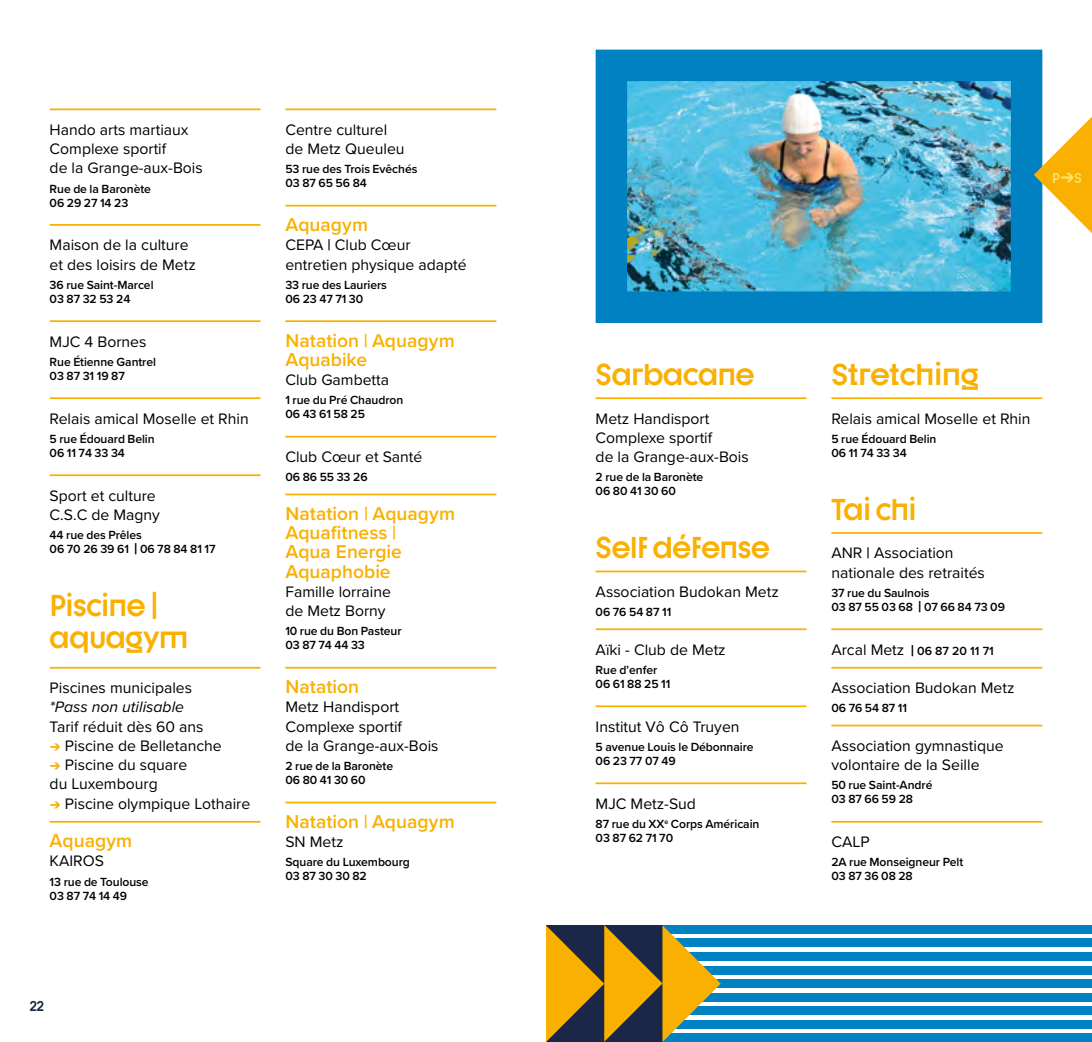
<style>
.page{position:relative;width:1092px;height:1042px;background:#fff}
.page>*{position:absolute;margin:0;border:0;box-sizing:border-box;transform-origin:0 0}
.sous-titre{font:700 29.75px/31.5px "Dystopian";letter-spacing:-.01em;color:#f9b000}
.Body{font:700 29.75px "Dystopian";color:#f9b000}
.sous-titre-2{font:700 21px "Brown Std";color:#ffe163}
.Body-2{font:600 19.25px/19.2px "Proxima Nova";color:#f9b000}
.Body-3{font:15.75px/19.2px "Proxima Nova";color:#000}
.sous-titre-3{font:700 14px "Dystopian";color:#ffe163}
.t1{font:700 14px "Dystopian";color:#1b2746}
.Légende{font:600 12.25px/14px "Proxima Nova";letter-spacing:-.005em;color:#000}
.Body-4{font:600 12.25px "Proxima Nova";color:#000}
.s1{font-family:"Dystopian";font-weight:700}
.s2{font-style:italic}
.s3{font-family:"Brown Std";font-weight:700;color:#f9b000}
.s4{font-weight:600}
.s5{font-family:"Dystopian";font-size:14px}
.s6{font-weight:400;font-size:15.75px}
</style>
<div class="page">
<hr style="left:50px;top:108px;width:210px;height:2px;background:#f9b000">
<hr style="left:50px;top:224px;width:210px;height:2px;background:#f9b000">
<hr style="left:50px;top:320px;width:210px;height:2px;background:#f9b000">
<hr style="left:50px;top:397px;width:210px;height:2px;background:#f9b000">
<hr style="left:50px;top:474px;width:210px;height:2px;background:#f9b000">
<hr style="left:50px;top:667px;width:210px;height:1px;background:#f9b000">
<hr style="left:50px;top:821px;width:210px;height:1px;background:#f9b000">
<hr style="left:285px;top:108px;width:211px;height:2px;background:#f9b000">
<hr style="left:285px;top:205px;width:211px;height:1px;background:#f9b000">
<hr style="left:285px;top:320px;width:211px;height:2px;background:#f9b000">
<hr style="left:285px;top:436px;width:211px;height:1px;background:#f9b000">
<hr style="left:285px;top:493px;width:211px;height:2px;background:#f9b000">
<hr style="left:285px;top:667px;width:211px;height:1px;background:#f9b000">
<hr style="left:285px;top:801px;width:211px;height:2px;background:#f9b000">
<hr style="left:595px;top:397px;width:211px;height:2px;background:#f9b000">
<hr style="left:595px;top:570px;width:211px;height:2px;background:#f9b000">
<hr style="left:595px;top:628px;width:211px;height:2px;background:#f9b000">
<hr style="left:595px;top:705px;width:211px;height:2px;background:#f9b000">
<hr style="left:595px;top:782px;width:211px;height:2px;background:#f9b000">
<hr style="left:831px;top:397px;width:211px;height:2px;background:#f9b000">
<hr style="left:831px;top:532px;width:211px;height:2px;background:#f9b000">
<hr style="left:831px;top:628px;width:211px;height:2px;background:#f9b000">
<hr style="left:831px;top:667px;width:211px;height:1px;background:#f9b000">
<hr style="left:831px;top:724px;width:211px;height:2px;background:#f9b000">
<hr style="left:831px;top:821px;width:211px;height:1px;background:#f9b000">
<img style="left:628px;top:83px;width:381px;height:207px">
<div style="left:595px;top:50px;width:447px;height:273px;border:32px solid #0081c2"></div>
<div style="left:656px;top:925px;width:435px;height:8px;background:#0081c2"></div>
<div style="left:656px;top:939px;width:435px;height:8px;background:#0081c2"></div>
<div style="left:656px;top:952px;width:435px;height:8px;background:#0081c2"></div>
<div style="left:656px;top:966px;width:435px;height:8px;background:#0081c2"></div>
<div style="left:656px;top:979px;width:435px;height:8px;background:#0081c2"></div>
<div style="left:656px;top:993px;width:435px;height:8px;background:#0081c2"></div>
<div style="left:656px;top:1006px;width:435px;height:8px;background:#0081c2"></div>
<div style="left:656px;top:1020px;width:435px;height:8px;background:#0081c2"></div>
<div style="left:656px;top:1034px;width:435px;height:8px;background:#0081c2"></div>
<svg style="left:546px;top:925px;width:174px;height:117px;background:#907f39"></svg>
<svg style="left:1033px;top:117px;width:58px;height:116px"></svg>
<p class="Body-3" style="left:50px;top:119px;width:140px">Hando arts martiaux</p>
<p class="Body-3" style="left:50px;top:138px;width:155px">Complexe sportif<br>de la Grange-aux-Bois</p>
<p class="Légende" style="left:50px;top:181px;width:103px">Rue de la Baronète<br>06 29 27 14 23</p>
<p class="Body-3" style="left:50px;top:235px;width:148px">Maison de la culture et des loisirs de Metz</p>
<p class="Légende" style="left:50px;top:277px;width:105px">36 rue Saint-Marcel<br>03 87 32 53 24</p>
<p class="Body-3" style="left:50px;top:331px;width:98px">MJC 4 Bornes</p>
<p class="Légende" style="left:50px;top:354px;width:108px">Rue Étienne Gantrel<br>03 87 31 19 87</p>
<p class="Body-3" style="left:50px;top:408px;width:201px">Relais amical Moselle et Rhin</p>
<p class="Légende" style="left:50px;top:431px;width:107px">5 rue Édouard Belin<br>06 11 74 33 34</p>
<p class="Body-3" style="left:50px;top:485px;width:108px">Sport et culture</p>
<p class="Body-3" style="left:50px;top:504px;width:112px">C.S.C de Magny</p>
<p class="Légende" style="left:50px;top:528px;width:167px">44 rue des Prêles<br>06 70 26 39 61 <span class="s1">|</span> 06 78 84 81 17</p>
<p class="sous-titre" style="left:50px;top:589px;width:140px">Piscine | aquagym</p>
<p class="Body-3" style="left:50px;top:677px;width:144px">Piscines municipales <span class="s2">*Pass non utilisable</span></p>
<p class="Body-3" style="left:50px;top:716px;width:155px">Tarif réduit dès 60 ans</p>
<p class="Body-3" style="left:50px;top:735px;width:174px"><span class="s3">→</span> Piscine de Belletanche</p>
<p class="Body-3" style="left:50px;top:754px;width:139px"><span class="s3">→</span> Piscine du square du Luxembourg</p>
<p class="Body-3" style="left:50px;top:793px;width:202px"><span class="s3">→</span> Piscine olympique Lothaire</p>
<p class="Body-2" style="left:50px;top:830px;width:84px">Aquagym</p>
<p class="Body-3" style="left:50px;top:851px;width:56px">KAIROS</p>
<p class="Légende" style="left:50px;top:874px;width:100px">13 rue de Toulouse<br>03 87 74 14 49</p>
<p class="Body-3" style="left:285px;top:119px;width:121px">Centre culturel de Metz Queuleu</p>
<p class="Légende" style="left:285px;top:162px;width:134px">53 rue des Trois Evêchés<br>03 87 65 56 84</p>
<p class="Body-2" style="left:285px;top:214px;width:84px">Aquagym</p>
<p class="Body-3" style="left:285px;top:235px;width:183px">CEPA <span class="s4">|</span> Club Cœur entretien physique adapté</p>
<p class="Légende" style="left:285px;top:277px;width:103px">33 rue des Lauriers<br>06 23 47 71 30</p>
<p class="Body-2" style="left:285px;top:330px;width:171px">Natation | Aquagym<br>Aquabike</p>
<p class="Body-3" style="left:285px;top:369px;width:105px">Club Gambetta</p>
<p class="Légende" style="left:285px;top:393px;width:119px">1 rue du Pré Chaudron<br>06 43 61 58 25</p>
<p class="Body-3" style="left:285px;top:446px;width:138px">Club Cœur et Santé</p>
<p class="Légende" style="left:285px;top:470px;width:84px">06 86 55 33 26</p>
<p class="Body-2" style="left:285px;top:503px;width:171px">Natation | Aquagym<br>Aquafitness |<br>Aqua Energie<br>Aquaphobie</p>
<p class="Body-3" style="left:285px;top:581px;width:107px">Famille lorraine de Metz Borny</p>
<p class="Légende" style="left:285px;top:624px;width:118px">10 rue du Bon Pasteur<br>03 87 74 44 33</p>
<p class="Body-2" style="left:285px;top:676px;width:75px">Natation</p>
<p class="Body-3" style="left:285px;top:697px;width:115px">Metz Handisport</p>
<p class="Body-3" style="left:285px;top:716px;width:155px">Complexe sportif<br>de la Grange-aux-Bois</p>
<p class="Légende" style="left:285px;top:759px;width:109px">2 rue de la Baronète<br>06 80 41 30 60</p>
<p class="Body-2" style="left:285px;top:811px;width:171px">Natation | Aquagym</p>
<p class="Body-3" style="left:285px;top:831px;width:60px">SN Metz</p>
<p class="Légende" style="left:285px;top:855px;width:126px">Square du Luxembourg<br>03 87 30 30 82</p>
<p class="t1" style="left:30px;top:997px;width:16px">22</p>
<p class="sous-titre-3" style="left:1052px;top:169px;width:9px">P</p>
<p class="sous-titre-2" style="left:1059px;top:163px;width:25px">→<span class="s5">A</span></p>
<p class="sous-titre-3" style="left:1074px;top:169px;width:9px">S</p>
<p class="sous-titre-3" style="left:1051px;top:169px;width:10px">A</p>
<p class="sous-titre" style="left:595px;top:358px;width:161px">Sarbacane</p>
<p class="Body-3" style="left:595px;top:408px;width:115px">Metz Handisport</p>
<p class="Body-3" style="left:595px;top:427px;width:155px">Complexe sportif<br>de la Grange-aux-Bois</p>
<p class="Légende" style="left:595px;top:470px;width:109px">2 rue de la Baronète<br>06 80 41 30 60</p>
<p class="sous-titre" style="left:595px;top:531px;width:176px">Self défense</p>
<p class="Body-3" style="left:595px;top:581px;width:185px">Association Budokan Metz</p>
<p class="Légende" style="left:595px;top:605px;width:77px">06 76 54 87 11</p>
<p class="Body-3" style="left:595px;top:639px;width:132px">Aïki - Club de Metz</p>
<p class="Légende" style="left:595px;top:662px;width:76px">Rue d’enfer<br>06 61 88 25 11</p>
<p class="Body-3" style="left:595px;top:716px;width:145px">Institut Vô Cô Truyen</p>
<p class="Légende" style="left:595px;top:739px;width:159px">5 avenue Louis le Débonnaire<br>06 23 77 07 49</p>
<p class="Body-3" style="left:595px;top:793px;width:102px">MJC Metz-Sud</p>
<p class="Légende" style="left:595px;top:816px;width:165px">87 rue du XX<sup>e</sup> Corps Américain<br>03 87 62 71 70</p>
<p class="Body" style="left:831px;top:356px;width:150px">Stretching</p>
<p class="Body-3" style="left:831px;top:408px;width:201px">Relais amical Moselle et Rhin</p>
<p class="Légende" style="left:831px;top:431px;width:107px">5 rue Édouard Belin<br>06 11 74 33 34</p>
<p class="sous-titre" style="left:831px;top:493px;width:87px">Tai chi</p>
<p class="Body-3" style="left:831px;top:543px;width:155px">ANR <span class="s4">|</span> Association nationale des retraités</p>
<p class="Légende" style="left:831px;top:585px;width:175px">37 rue du Saulnois<br>03 87 55 03 68 <span class="s1">|</span> 07 66 84 73 09</p>
<p class="Body-4" style="left:831px;top:641px;width:164px"><span class="s6">Arcal Metz</span> <span class="s1">|</span> 06 87 20 11 71</p>
<p class="Body-3" style="left:831px;top:677px;width:185px">Association Budokan Metz</p>
<p class="Légende" style="left:831px;top:701px;width:77px">06 76 54 87 11</p>
<p class="Body-3" style="left:831px;top:735px;width:174px">Association gymnastique volontaire de la Seille</p>
<p class="Légende" style="left:831px;top:778px;width:102px">50 rue Saint-André<br>03 87 66 59 28</p>
<p class="Body-3" style="left:831px;top:831px;width:40px">CALP</p>
<p class="Légende" style="left:831px;top:855px;width:133px">2A rue Monseigneur Pelt<br>03 87 36 08 28</p>
</div>
